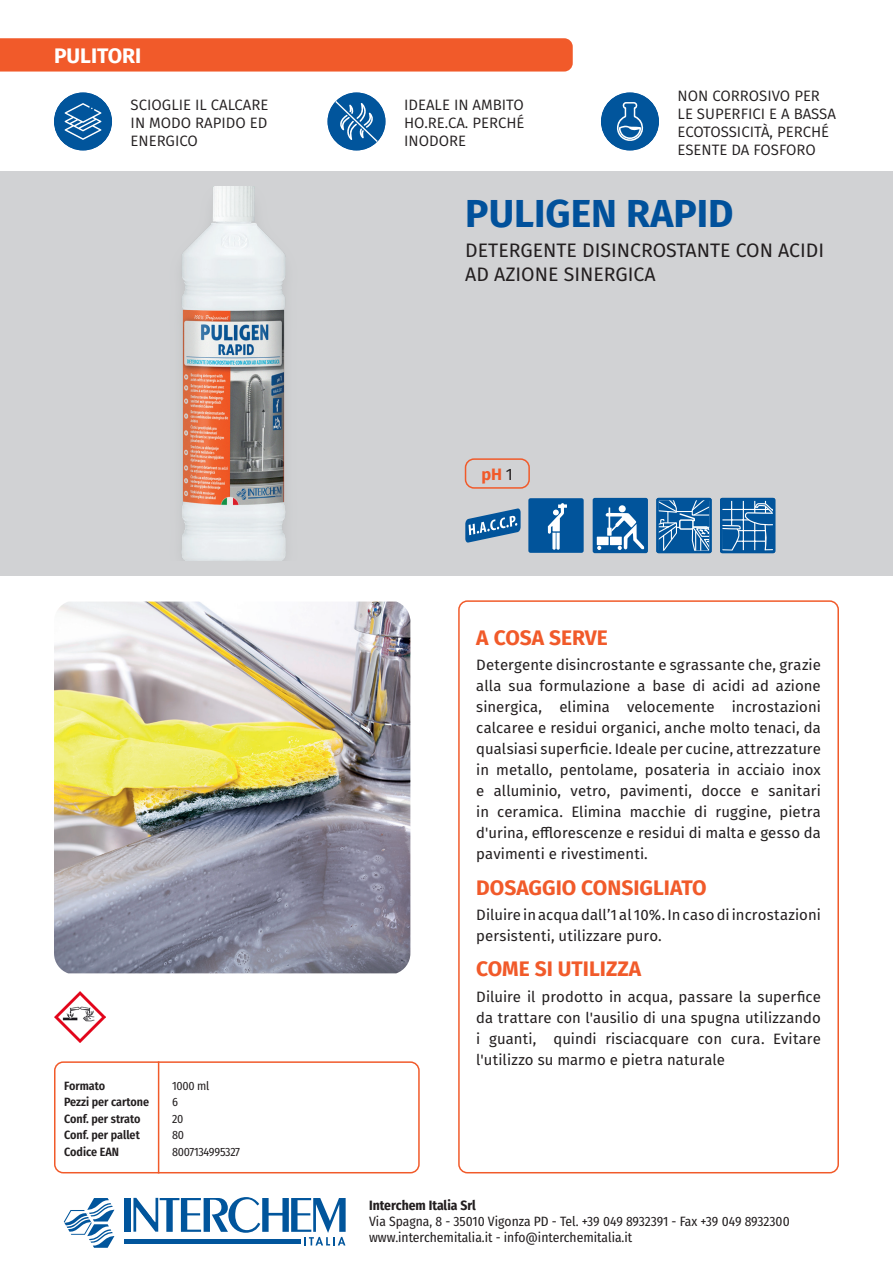
<style>
.page{position:relative;width:893px;height:1263px;background:#fff}
.page>*{position:absolute;margin:0;border:0;box-sizing:border-box;transform-origin:0 0}
.t1{font:700 39px "Fira Sans";color:#01519b}
.t2{font:700 21px "Fira Sans";color:#f15a2a}
.t3{font:700 21px "Fira Sans";color:#fff}
.t4{font:19.5px/24px "Fira Sans";color:#231f20}
.t5{font:700 16.5px "Fira Sans";color:#f15a2a}
.t6{font:15px/21px "Fira Sans";letter-spacing:.005em;color:#231f20;text-align:justify}
.t7{font:15px/18px "Fira Sans";color:#231f20;text-align:justify}
.t8{font:13.5px/16.2px "Fira Sans Condensed";color:#231f20}
.t9{font:700 13.5px "Fira Sans Condensed";color:#231f20}
.t10{font:600 12px/16.5px "Fira Sans Condensed";color:#231f20}
.t11{font:12px/16.5px "Fira Sans Condensed";letter-spacing:-.02em;color:#231f20}
.s1{font-weight:400;color:#231f20}
</style>
<div class="page">
<div style="left:0;top:171px;width:893px;height:404px;background:#d1d2d4"></div>
<div style="left:458px;top:600px;width:381px;height:573px;border:2px solid #f15a2a;border-radius:9px"></div>
<div style="left:0;top:38px;width:573px;height:34px;background:#f15a2a"></div>
<div style="left:54px;top:1061px;width:366px;height:112px;border:2px solid #f15a2a;border-radius:9px"></div>
<hr style="left:158px;top:1061px;width:1px;height:112px;background:#f15a2a">
<img style="left:54px;top:991px;width:51px;height:51px">
<div style="left:465px;top:458px;width:65px;height:31px;border:2px solid #f15a2a;border-radius:9px"></div>
<img style="left:181px;top:186px;width:105px;height:374px">
<svg style="left:465px;top:508px;width:56px;height:35px"></svg>
<div style="left:530px;top:499px;width:52px;height:53px;background:#01549b"></div>
<div style="left:528px;top:498px;width:56px;height:55px;border:2px solid #01549b"></div>
<svg style="left:548px;top:503px;width:19px;height:47px"></svg>
<div style="left:594px;top:499px;width:53px;height:53px;background:#01549b"></div>
<div style="left:593px;top:498px;width:55px;height:55px;border:2px solid #01549b"></div>
<svg style="left:597px;top:507px;width:47px;height:43px"></svg>
<svg style="left:659px;top:501px;width:50px;height:49px;background:#3778b0"></svg>
<div style="left:680px;top:520px;width:13px;height:9px;background:#01549b"></div>
<div style="left:679px;top:519px;width:15px;height:11px;border:1px solid #fff"></div>
<div style="left:656px;top:498px;width:56px;height:55px;border:2px solid #01549b"></div>
<div style="left:721px;top:499px;width:53px;height:53px;background:#01549b"></div>
<hr style="left:731px;top:501px;width:1px;height:49px;background:#fff">
<hr style="left:743px;top:501px;width:1px;height:49px;background:#fff">
<hr style="left:754px;top:501px;width:1px;height:49px;background:#fff">
<hr style="left:765px;top:501px;width:1px;height:49px;background:#fff">
<svg style="left:723px;top:503px;width:49px;height:47px"></svg>
<div style="left:720px;top:498px;width:55px;height:55px;border:2px solid #01549b"></div>
<img style="left:54px;top:601px;width:356px;height:372px">
<div style="left:54px;top:92px;width:58px;height:58px;background:#01559c;border-radius:50%"></div>
<svg style="left:65px;top:103px;width:36px;height:37px"></svg>
<div style="left:601px;top:92px;width:58px;height:58px;background:#01559c;border-radius:50%"></div>
<svg style="left:617px;top:102px;width:27px;height:39px"></svg>
<div style="left:327px;top:92px;width:58px;height:58px;background:#01559c;border-radius:50%"></div>
<svg style="left:335px;top:101px;width:43px;height:41px"></svg>
<div style="left:124px;top:1239px;width:177px;height:5px;background:#01559c"></div>
<div style="left:124px;top:1198px;width:7px;height:34px;background:#01559c"></div>
<svg style="left:64px;top:1198px;width:50px;height:50px"></svg>
<svg style="left:133px;top:1197px;width:213px;height:48px"></svg>
<h2 class="t3" style="left:54px;top:38px;width:89px">PULITORI</h2>
<p class="t7" style="left:131px;top:96px;width:139px">SCIOGLIE IL CALCARE IN MODO RAPIDO ED ENERGICO</p>
<p class="t7" style="left:678px;top:87px;width:160px;text-align:left">NON CORROSIVO PER<br>LE SUPERFICI E A BASSA<br>ECOTOSSICITÀ, PERCHÉ<br>ESENTE DA FOSFORO</p>
<p class="t7" style="left:404px;top:96px;width:122px">IDEALE IN AMBITO HO.RE.CA. PERCHÉ INODORE</p>
<h1 class="t1" style="left:465px;top:181px;width:270px">PULIGEN RAPID</h1>
<h3 class="t4" style="left:465px;top:238px;width:360px">DETERGENTE DISINCROSTANTE CON ACIDI<br>AD AZIONE SINERGICA</h3>
<p class="t5" style="left:482px;top:460px;width:33px">pH <span class="s1">1</span></p>
<p class="t10" style="left:64px;top:1076px;width:87px">Formato<br>Pezzi per cartone<br>Conf. per strato<br>Conf. per pallet<br>Codice EAN</p>
<p class="t11" style="left:172px;top:1077px;width:70px">1000 ml<br>6<br>20<br>80<br>8007134995327</p>
<h2 class="t2" style="left:476px;top:620px;width:133px">A COSA SERVE</h2>
<p class="t6" style="left:476px;top:654px;width:346px">Detergente disincrostante e sgrassante che, grazie alla sua formulazione a base di acidi ad azione sinergica, elimina velocemente incrostazioni calcaree e residui organici, anche molto tenaci, da qualsiasi superficie. Ideale per cucine, attrezzature in metallo, pentolame, posateria in acciaio inox e alluminio, vetro, pavimenti, docce e sanitari in ceramica. Elimina macchie di ruggine, pietra d'urina, efflorescenze e residui di malta e gesso da pavimenti e rivestimenti.</p>
<h2 class="t2" style="left:476px;top:869px;width:232px">DOSAGGIO CONSIGLIATO</h2>
<p class="t6" style="left:476px;top:904px;width:346px">Diluire in acqua dall’1 al 10%. In caso di incrostazioni persistenti, utilizzare puro.</p>
<h2 class="t2" style="left:476px;top:951px;width:166px">COME SI UTILIZZA</h2>
<p class="t6" style="left:476px;top:985px;width:346px">Diluire il prodotto in acqua, passare la superfice da trattare con l'ausilio di una spugna utilizzando i guanti, quindi risciacquare con cura. Evitare l'utilizzo su marmo e pietra naturale</p>
<p class="t9" style="left:369px;top:1194px;width:108px">Interchem Italia Srl</p>
<p class="t8" style="left:369px;top:1213px;width:422px">Via Spagna, 8 - 35010 Vigonza PD - Tel. +39 049 8932391 - Fax +39 049 8932300 www.interchemitalia.it - info@interchemitalia.it</p>
<p class="t6" style="left:435px;top:1214px;width:24px">120</p>
</div>
